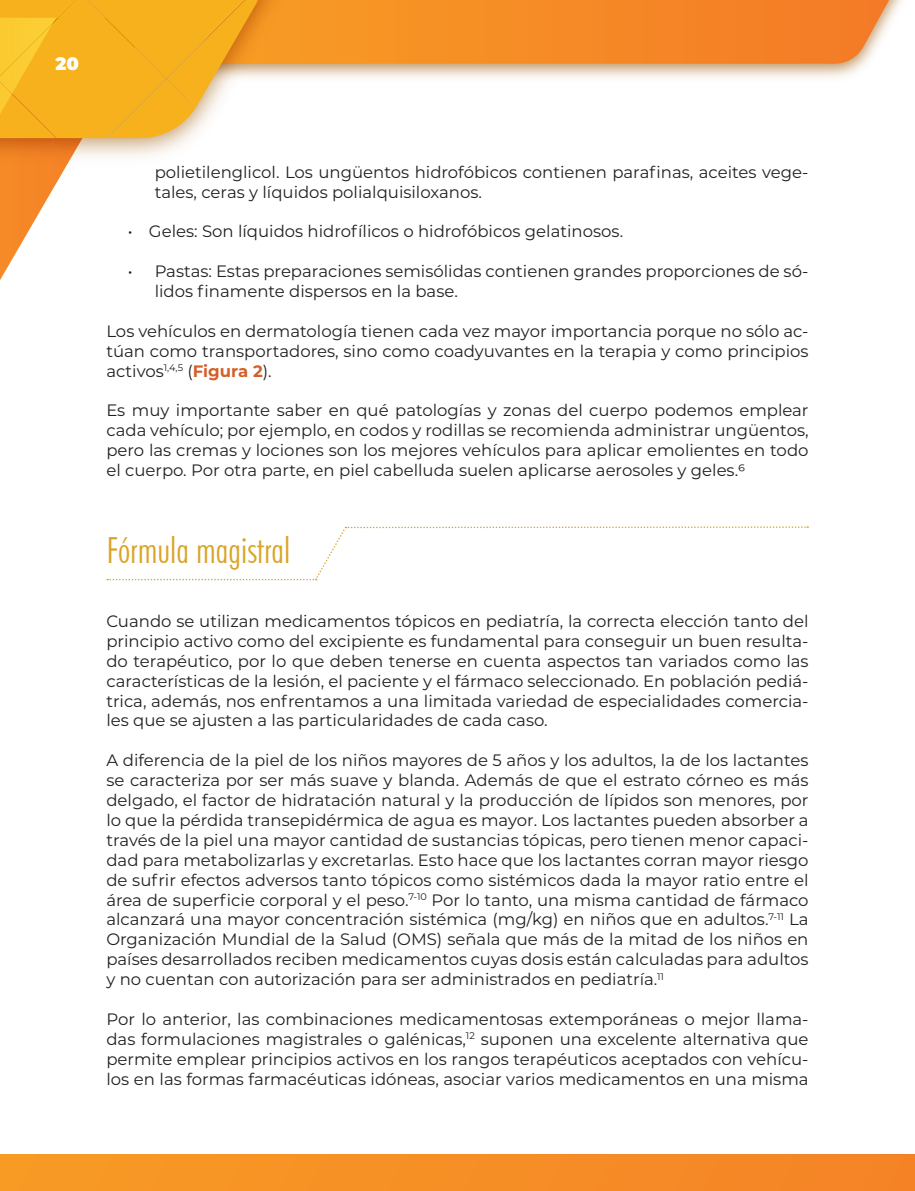
<style>
.page{position:relative;width:915px;height:1191px;background:#fff}
.page>*{position:absolute;margin:0;border:0;box-sizing:border-box;transform-origin:0 0}
.t1{font:300 condensed 36px "Futura BT";color:#daa426}
.t2{font:900 18px "Montserrat";color:#fff}
.t3{font:16.5px/20px "Montserrat";color:#231f20;text-align:justify}
.s1{font-weight:700;color:#d45f29}
</style>
<div class="page">
<svg style="left:0;top:172px;width:63px;height:108px"></svg>
<svg style="left:299px;top:0;width:600px;height:64px;background:#f58e2e"></svg>
<img style="left:0;top:0;width:299px;height:172px">
<svg style="left:0;top:1154px;width:914px;height:37px;background:#f68f25"></svg>
<svg style="left:0;top:0;width:270px;height:138px;background:#f5b93a"></svg>
<svg style="left:107px;top:526px;width:700px;height:54px"></svg>
<p class="t2" style="left:55px;top:50px;width:25px">20</p>
<p class="t3" style="left:155px;top:161px;width:655px">polietilenglicol. Los ungüentos hidrofóbicos contienen parafinas, aceites vege&shy;tales, ceras y líquidos polialquisiloxanos.</p>
<p class="t3" style="left:128px;top:221px;width:497px">• Geles: Son líquidos hidrofílicos o hidrofóbicos gelatinosos.</p>
<p class="t3" style="left:155px;top:261px;width:655px;text-indent:-27px">• Pastas: Estas preparaciones semisólidas contienen grandes proporciones de só&shy;lidos finamente dispersos en la base.</p>
<p class="t3" style="left:106px;top:320px;width:703px">Los vehículos en dermatología tienen cada vez mayor importancia porque no sólo ac&shy;túan como transportadores, sino como coadyuvantes en la terapia y como principios activos<sup>1,4,5</sup> (<span class="s1">Figura 2</span>).</p>
<p class="t3" style="left:106px;top:400px;width:703px">Es muy importante saber en qué patologías y zonas del cuerpo podemos emplear cada vehículo; por ejemplo, en codos y rodillas se recomienda administrar ungüentos, pero las cremas y lociones son los mejores vehículos para aplicar emolientes en todo el cuerpo. Por otra parte, en piel cabelluda suelen aplicarse aerosoles y geles.6</p>
<h1 class="t1" style="left:106px;top:529px;width:186px">Fórmula magistral</h1>
<p class="t3" style="left:106px;top:610px;width:703px">Cuando se utilizan medicamentos tópicos en pediatría, la correcta elección tanto del principio activo como del excipiente es fundamental para conseguir un buen resulta&shy;do terapéutico, por lo que deben tenerse en cuenta aspectos tan variados como las características de la lesión, el paciente y el fármaco seleccionado. En población pediá&shy;trica, además, nos enfrentamos a una limitada variedad de especialidades comercia&shy;les que se ajusten a las particularidades de cada caso.</p>
<p class="t3" style="left:106px;top:750px;width:703px">A diferencia de la piel de los niños mayores de 5 años y los adultos, la de los lactantes se caracteriza por ser más suave y blanda. Además de que el estrato córneo es más delgado, el factor de hidratación natural y la producción de lípidos son menores, por lo que la pérdida transepidérmica de agua es mayor. Los lactantes pueden absorber a través de la piel una mayor cantidad de sustancias tópicas, pero tienen menor capaci&shy;dad para metabolizarlas y excretarlas. Esto hace que los lactantes corran mayor riesgo de sufrir efectos adversos tanto tópicos como sistémicos dada la mayor ratio entre el área de superficie corporal y el peso.<sup>7-10</sup> Por lo tanto, una misma cantidad de fármaco alcanzará una mayor concentración sistémica (mg/kg) en niños que en adultos.<sup>7-11</sup> La Organización Mundial de la Salud (OMS) señala que más de la mitad de los niños en países desarrollados reciben medicamentos cuyas dosis están calculadas para adultos y no cuentan con autorización para ser administrados en pediatría.<sup>11</sup></p>
<p class="t3" style="left:106px;top:1008px;width:703px">Por lo anterior, las combinaciones medicamentosas extemporáneas o mejor llama&shy;das formulaciones magistrales o galénicas,<sup>12</sup> suponen una excelente alternativa que permite emplear principios activos en los rangos terapéuticos aceptados con vehícu&shy;los en las formas farmacéuticas idóneas, asociar varios medicamentos en una misma</p>
</div>
